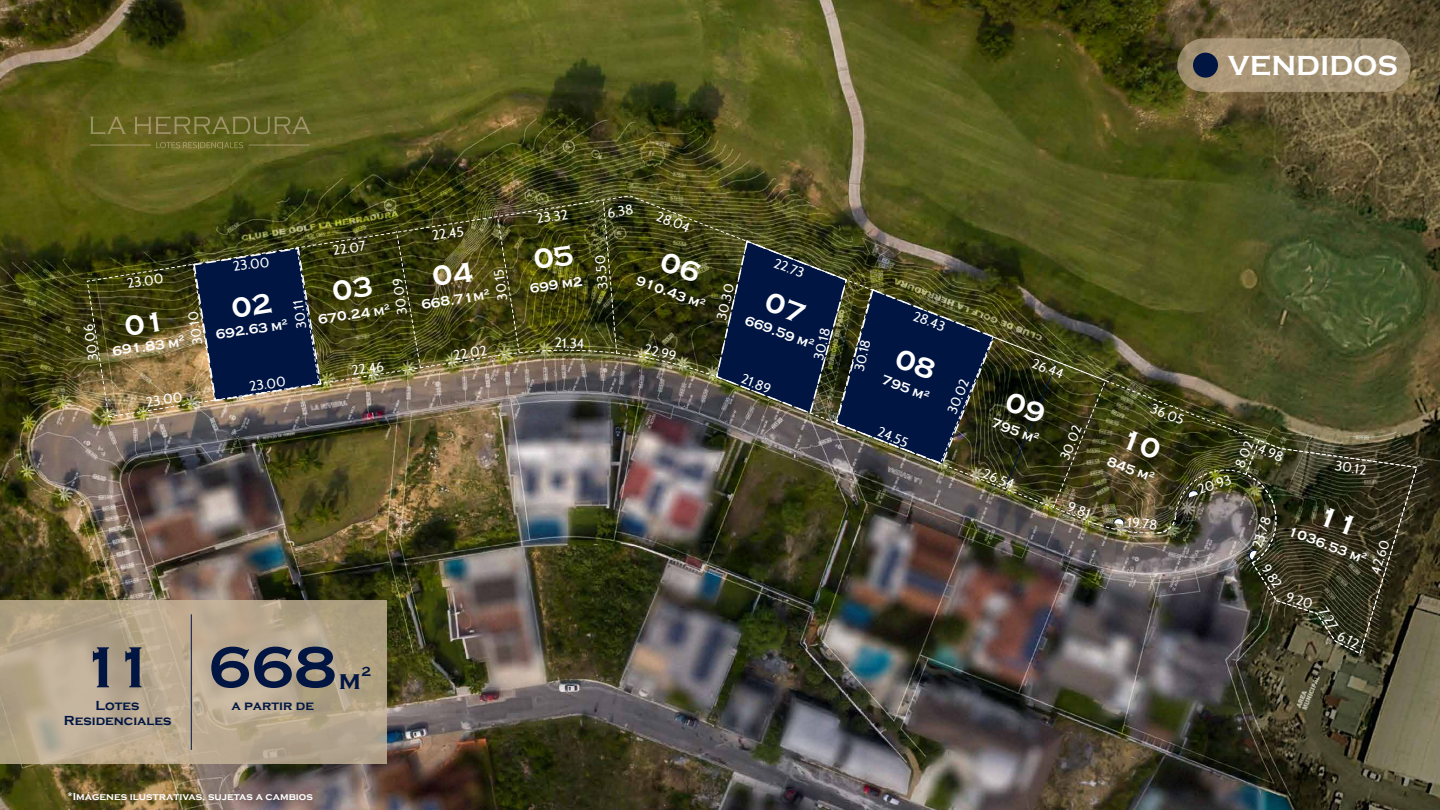
<style>
.page{position:relative;width:1440px;height:810px;background:#fff}
.page>*{position:absolute;margin:0;border:0;box-sizing:border-box;transform-origin:0 0}
.t1{font:700 60px "Copperplate Gothic";color:#001541}
.t2{font:700 28.42px "Copperplate Gothic";color:#fff}
.t3{font:700 27px "Copperplate Gothic";color:#001541}
.t4{font:13.65px "Cabin";color:#fff}
.t5{font:700 13.58px "Copperplate Gothic";color:#fff}
.t6{font:700 13.5px/15px "Copperplate Gothic";color:#001541;text-align:center}
.t7{font:700 10.5px "Copperplate Gothic";color:#fff}
</style>
<div class="page">
<img style="left:0;top:0;width:1440px;height:810px">
<svg style="left:0;top:600px;width:387px;height:164px;background:#b7a78e"></svg>
<hr style="left:191px;top:614px;width:1px;height:136px;background:#001541">
<svg style="left:90px;top:117px;width:36px;height:18px"></svg>
<svg style="left:134px;top:116px;width:177px;height:19px;background:#6f6d31"></svg>
<svg style="left:156px;top:142px;width:87px;height:6px"></svg>
<svg style="left:1177px;top:38px;width:234px;height:54px;background:#a49273"></svg>
<div style="left:1193px;top:53px;width:25px;height:25px;background:#001541;border-radius:50%"></div>
<img style="left:102px;top:190px;width:1321px;height:472px">
<h2 class="t2" style="left:1228px;top:50px;width:172px">VENDIDOS</h2>
<p class="t4" style="left:85px;top:362px;width:38px;rotate:-98deg">30.06</p>
<p class="t4" style="left:126px;top:275px;width:38px;rotate:-8deg">23.00</p>
<p class="t4" style="left:232px;top:258px;width:38px;rotate:-8deg">23.00</p>
<p class="t4" style="left:189px;top:346px;width:36px;rotate:-98deg">30.10</p>
<p class="t4" style="left:293px;top:330px;width:31px;rotate:-98deg">30.11</p>
<p class="t5" style="left:215px;top:328px;width:74px;rotate:-9deg">692.63 m<sup>2</sup></p>
<p class="t5" style="left:111px;top:344px;width:74px;rotate:-8deg">691.83 m<sup>2</sup></p>
<p class="t4" style="left:145px;top:394px;width:38px;rotate:-8deg">23.00</p>
<p class="t4" style="left:248px;top:378px;width:38px;rotate:-8deg">23.00</p>
<p class="t4" style="left:332px;top:242px;width:35px;rotate:-8deg">22.07</p>
<p class="t4" style="left:431px;top:227px;width:34px;rotate:-8deg">22.45</p>
<p class="t4" style="left:394px;top:316px;width:38px;rotate:-98deg">30.09</p>
<p class="t4" style="left:494px;top:302px;width:33px;rotate:-98deg">30.15</p>
<p class="t5" style="left:420px;top:297px;width:71px;rotate:-9deg">668.71m<sup>2</sup></p>
<p class="t5" style="left:317px;top:312px;width:74px;rotate:-9deg">670.24 m<sup>2</sup></p>
<p class="t4" style="left:351px;top:362px;width:34px;rotate:-8deg">22.46</p>
<p class="t4" style="left:452px;top:347px;width:35px;rotate:-8deg">22.02</p>
<h1 class="t1" style="left:80px;top:634px;width:77px">11</h1>
<p class="t6" style="left:64px;top:698px;width:109px">Lotes<br>Residenciales</p>
<h1 class="t1" style="left:209px;top:634px;width:130px">668</h1>
<p class="t6" style="left:231px;top:698px;width:84px">a partir de</p>
<p class="t6" style="left:362px;top:664px;width:11px">2</p>
<h3 class="t3" style="left:339px;top:665px;width:24px">m</h3>
<p class="t4" style="left:535px;top:210px;width:33px;rotate:-8deg">23.32</p>
<p class="t4" style="left:606px;top:205px;width:28px;rotate:-9deg">6.38</p>
<p class="t4" style="left:660px;top:208px;width:37px;rotate:21deg">28.04</p>
<p class="t4" style="left:595px;top:290px;width:36px;rotate:-95deg">33.50</p>
<p class="t5" style="left:529px;top:281px;width:55px;rotate:-8deg">699 m2</p>
<p class="t5" style="left:639px;top:272px;width:74px;rotate:21deg">910.43 m<sup>2</sup></p>
<p class="t4" style="left:555px;top:334px;width:31px;rotate:2deg">21.34</p>
<p class="t4" style="left:647px;top:340px;width:34px;rotate:14deg">22.99</p>
<p class="t4" style="left:778px;top:255px;width:33px;rotate:21deg">22.73</p>
<p class="t4" style="left:713px;top:318px;width:38px;rotate:-77deg">30.30</p>
<p class="t5" style="left:748px;top:312px;width:74px;rotate:21deg">669.59 m<sup>2</sup></p>
<p class="t4" style="left:810px;top:358px;width:34px;rotate:-77deg">30.18</p>
<p class="t4" style="left:851px;top:370px;width:34px;rotate:-77deg">30.18</p>
<p class="t4" style="left:745px;top:370px;width:32px;rotate:22deg">21.89</p>
<p class="t4" style="left:917px;top:307px;width:35px;rotate:21deg">28.43</p>
<p class="t5" style="left:885px;top:372px;width:51px;rotate:21deg">795 m<sup>2</sup></p>
<p class="t4" style="left:943px;top:410px;width:38px;rotate:-67deg">30.02</p>
<p class="t4" style="left:881px;top:423px;width:34px;rotate:22deg">24.55</p>
<p class="t4" style="left:1036px;top:355px;width:34px;rotate:21deg">26.44</p>
<p class="t5" style="left:995px;top:415px;width:51px;rotate:21deg">795 m<sup>2</sup></p>
<p class="t4" style="left:987px;top:465px;width:34px;rotate:22deg">26.54</p>
<p class="t4" style="left:1056px;top:456px;width:38px;rotate:-67deg">30.02</p>
<p class="t4" style="left:1071px;top:497px;width:25px;rotate:22deg">9.81</p>
<p class="t4" style="left:1154px;top:400px;width:36px;rotate:21deg">36.05</p>
<p class="t5" style="left:1110px;top:454px;width:51px;rotate:20deg">845 m<sup>2</sup></p>
<p class="t4" style="left:1128px;top:514px;width:32px;rotate:5deg">19.78</p>
<p class="t4" style="left:1231px;top:463px;width:29px;rotate:-67deg">8.02</p>
<p class="t4" style="left:1262px;top:440px;width:28px;rotate:23deg">4.98</p>
<p class="t4" style="left:1196px;top:482px;width:36px;rotate:-18deg">20.93</p>
<p class="t4" style="left:1336px;top:457px;width:33px;rotate:8deg">30.12</p>
<p class="t4" style="left:1249px;top:545px;width:34px;rotate:-72deg">23.78</p>
<p class="t5" style="left:1291px;top:524px;width:84px;rotate:20deg">1036.53 m<sup>2</sup></p>
<p class="t4" style="left:1367px;top:571px;width:37px;rotate:-73deg">42.60</p>
<p class="t4" style="left:1272px;top:561px;width:27px;rotate:57deg">9.82</p>
<p class="t4" style="left:1289px;top:589px;width:29px;rotate:16deg">9.20</p>
<p class="t4" style="left:1329px;top:604px;width:25px;rotate:57deg">7.27</p>
<p class="t4" style="left:1342px;top:627px;width:24px;rotate:27deg">6.12</p>
<p class="t7" style="left:67px;top:791px;width:247px">*Imágenes ilustrativas, sujetas a cambios</p>
</div>
